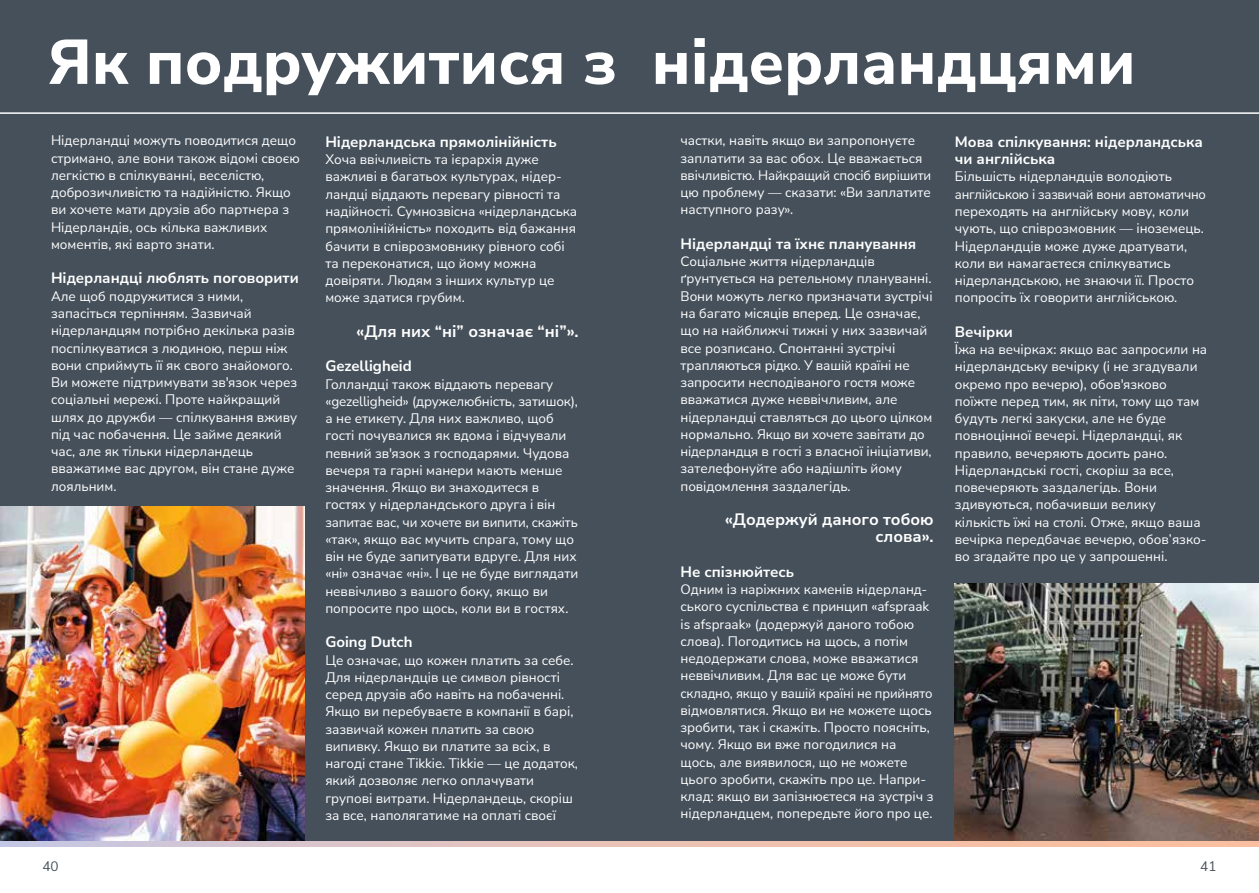
<style>
.page{position:relative;width:1259px;height:893px;background:#fff}
.page>*{position:absolute;margin:0;border:0;box-sizing:border-box;transform-origin:0 0}
.t1{font:800 63px "Nunito Sans";color:#fff}
.t2{font:700 16.5px/17.2px "Nunito Sans";color:#fff;text-align:right}
.t3{font:700 15px/17.2px "Nunito Sans";color:#fff}
.t4{font:13.5px/17.2px "Nunito Sans";color:#fff}
.t5{font:13.5px "Nunito Sans";color:#45505b}
</style>
<div class="page">
<div style="left:0;top:0;width:1259px;height:843px;background:#45505b"></div>
<img style="left:0;top:506px;width:304px;height:336px">
<hr style="left:0;top:112px;width:1259px;height:2px;background:#fff">
<img style="left:955px;top:584px;width:304px;height:258px">
<svg style="left:0;top:842px;width:1259px;height:4px;background:#e5c2ba"></svg>
<h1 class="t1" style="left:48px;top:17px;width:1089px">Як подружитися з нідерландцями</h1>
<p class="t4" style="left:51px;top:132px;width:250px">Нідерландці можуть поводитися дещо стримано, але вони також відомі своєю легкістю в спілкуванні, веселістю, доброзичливістю та надійністю. Якщо ви хочете мати друзів або партнера з Нідерландів, ось кілька важливих моментів, які варто знати.</p>
<p class="t3" style="left:51px;top:269px;width:249px">Нідерландці люблять поговорити</p>
<p class="t4" style="left:51px;top:287px;width:248px">Але щоб подружитися з ними, запасіться терпінням. Зазвичай нідерландцям потрібно декілька разів поспілкуватися з людиною, перш ніж вони сприймуть її як свого знайомого.<br>Ви можете підтримувати зв'язок через соціальні мережі. Проте найкращий шлях до дружби — спілкування вживу під час побачення. Це займе деякий час, але як тільки нідерландець вважатиме вас другом, він стане дуже лояльним.</p>
<p class="t3" style="left:325px;top:133px;width:233px">Нідерландська прямолінійність</p>
<p class="t4" style="left:325px;top:150px;width:253px">Хоча ввічливість та ієрархія дуже важливі в багатьох культурах, нідер&shy;ландці віддають перевагу рівності та надійності. Сумнозвісна «нідерландська прямолінійність» походить від бажання бачити в співрозмовнику рівного собі та переконатися, що йому можна довіряти. Людям з інших культур це може здатися грубим.</p>
<p class="t2" style="left:356px;top:322px;width:224px">«Для них “ні” означає “ні”».</p>
<p class="t3" style="left:325px;top:357px;width:88px">Gezelligheid</p>
<p class="t4" style="left:325px;top:375px;width:254px">Голландці також віддають перевагу «gezelligheid» (дружелюбність, затишок), а не етикету. Для них важливо, щоб гості почувалися як вдома і відчували певний зв'язок з господарями. Чудова вечеря та гарні манери мають менше значення. Якщо ви знаходитеся в гостях у нідерландського друга і він запитає вас, чи хочете ви випити, скажіть «так», якщо вас мучить спрага, тому що він не буде запитувати вдруге. Для них «ні» означає «ні». І це не буде виглядати неввічливо з вашого боку, якщо ви попросите про щось, коли ви в гостях.</p>
<p class="t3" style="left:325px;top:633px;width:89px">Going Dutch</p>
<p class="t4" style="left:325px;top:651px;width:254px">Це означає, що кожен платить за себе.<br>Для нідерландців це символ рівності серед друзів або навіть на побаченні.<br>Якщо ви перебуваєте в компанії в барі, зазвичай кожен платить за свою випивку. Якщо ви платите за всіх, в нагоді стане Tikkie. Tikkie — це додаток, який дозволяє легко оплачувати групові витрати. Нідерландець, скоріш за все, наполягатиме на оплаті своєї</p>
<p class="t4" style="left:680px;top:132px;width:252px">частки, навіть якщо ви запропонуєте заплатити за вас обох. Це вважається ввічливістю. Найкращий спосіб вирішити цю проблему — сказати: «Ви заплатите наступного разу».</p>
<p class="t3" style="left:680px;top:235px;width:237px">Нідерландці та їхнє планування</p>
<p class="t4" style="left:680px;top:252px;width:253px">Соціальне життя нідерландців ґрунтується на ретельному плануванні.<br>Вони можуть легко призначати зустрічі на багато місяців вперед. Це означає, що на найближчі тижні у них зазвичай все розписано. Спонтанні зустрічі трапляються рідко. У вашій країні не запросити несподіваного гостя може вважатися дуже неввічливим, але нідерландці ставляться до цього цілком нормально. Якщо ви хочете завітати до нідерландця в гості з власної ініціативи, зателефонуйте або надішліть йому повідомлення заздалегідь.</p>
<p class="t2" style="left:724px;top:510px;width:210px">«Додержуй даного тобою слова».</p>
<p class="t3" style="left:680px;top:562px;width:115px">Не спізнюйтесь</p>
<p class="t4" style="left:680px;top:580px;width:254px">Одним із наріжних каменів нідерланд&shy;ського суспільства є принцип «afspraak is afspraak» (додержуй даного тобою слова). Погодитись на щось, а потім недодержати слова, може вважатися неввічливим. Для вас це може бути складно, якщо у вашій країні не прийнято відмовлятися. Якщо ви не можете щось зробити, так і скажіть. Просто поясніть, чому. Якщо ви вже погодилися на щось, але виявилося, що не можете цього зробити, скажіть про це. Напри&shy;клад: якщо ви запізнюєтеся на зустріч з нідерландцем, попередьте його про це.</p>
<p class="t3" style="left:955px;top:133px;width:250px">Мова спілкування: нідерландська чи англійська</p>
<p class="t4" style="left:955px;top:168px;width:253px">Більшість нідерландців володіють англійською і зазвичай вони автоматично переходять на англійську мову, коли чують, що співрозмовник — іноземець.<br>Нідерландців може дуже дратувати, коли ви намагаєтеся спілкуватись нідерландською, не знаючи її. Просто попросіть їх говорити англійською.</p>
<p class="t3" style="left:955px;top:322px;width:59px">Вечірки</p>
<p class="t4" style="left:955px;top:340px;width:254px">Їжа на вечірках: якщо вас запросили на нідерландську вечірку (і не згадували окремо про вечерю), обов'язково поїжте перед тим, як піти, тому що там будуть легкі закуски, але не буде повноцінної вечері. Нідерландці, як правило, вечеряють досить рано.<br>Нідерландські гості, скоріш за все, повечеряють заздалегідь. Вони здивуються, побачивши велику кількість їжі на столі. Отже, якщо ваша вечірка передбачає вечерю, обов’язко&shy;во згадайте про це у запрошенні.</p>
<p class="t5" style="left:43px;top:857px;width:18px">40</p>
<p class="t5" style="left:1200px;top:857px;width:18px">41</p>
</div>
